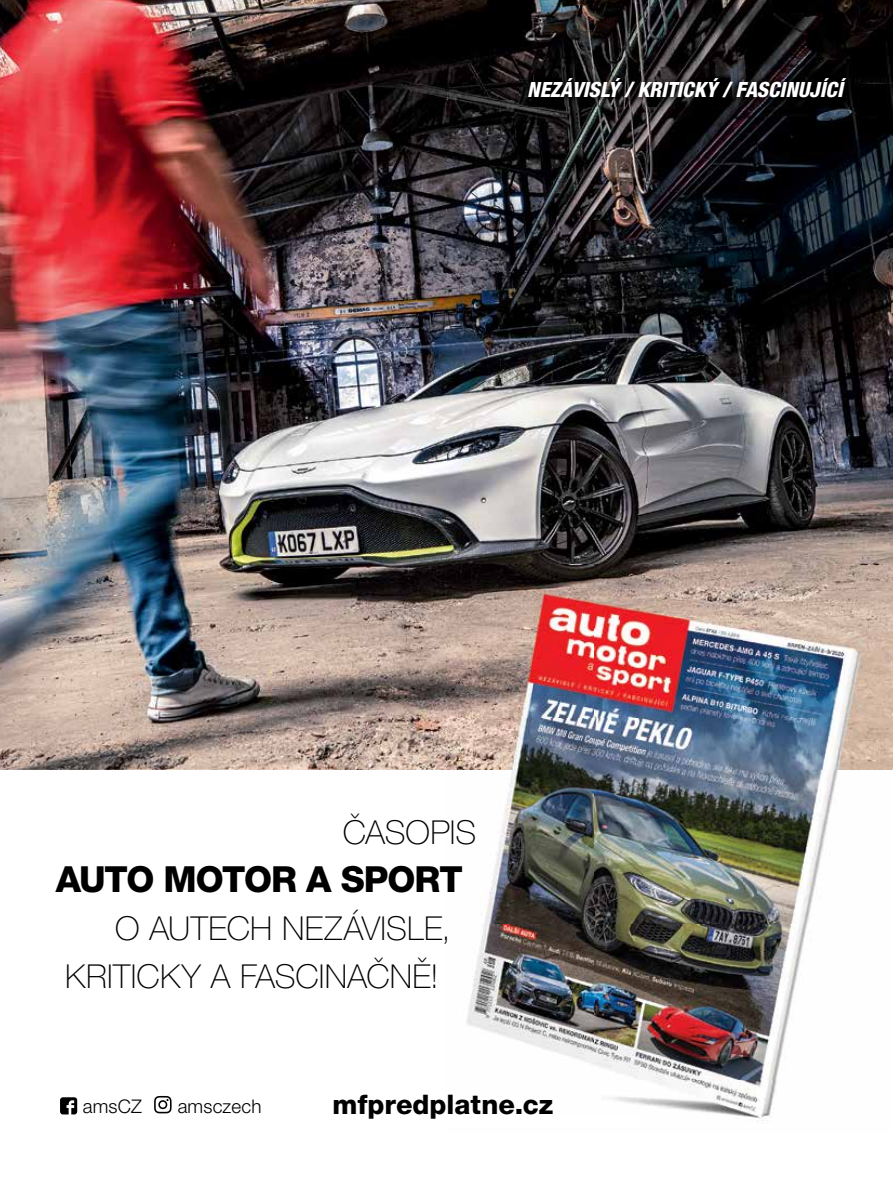
<style>
.page{position:relative;width:893px;height:1191px;background:#fff}
.page>*{position:absolute;margin:0;border:0;box-sizing:border-box;transform-origin:0 0}
.t1{font:800 36px "Helvetica Neue LT Pro";letter-spacing:-.03em;color:#000}
.t2{font:100 33px/48px "Helvetica Neue LT Pro";letter-spacing:.005em;color:#000}
.t3{font:800 27px "Helvetica Neue LT Pro";color:#000}
.t4{font:italic 800 condensed 21px "Helvetica Neue LT Pro";color:#fff}
.t5{font:300 18.75px "Helvetica Neue LT Pro";letter-spacing:.01em;color:#000}
</style>
<div class="page">
<img style="left:0;top:0;width:893px;height:770px">
<img style="left:446px;top:565px;width:446px;height:556px">
<img style="left:446px;top:1115px;width:193px;height:6px">
<img style="left:520px;top:70px;width:334px;height:37px">
<svg style="left:60px;top:1097px;width:17px;height:17px"></svg>
<svg style="left:154px;top:1096px;width:18px;height:17px"></svg>
<p class="t4" style="left:527px;top:77px;width:317px">NEZÁVISLÝ / KRITICKÝ / FASCINUJÍCÍ</p>
<p class="t2" style="left:343px;top:807px;width:135px">ČASOPIS</p>
<p class="t1" style="left:56px;top:857px;width:408px">AUTO MOTOR A SPORT</p>
<p class="t2" style="left:65px;top:903px;width:387px;text-indent:50px">O AUTECH NEZÁVISLE,<br>KRITICKY A FASCINAČNĚ!</p>
<p class="t5" style="left:83px;top:1095px;width:61px">amsCZ</p>
<p class="t5" style="left:178px;top:1095px;width:85px">amsczech</p>
<p class="t3" style="left:333px;top:1088px;width:222px">mfpredplatne.cz</p>
</div>
